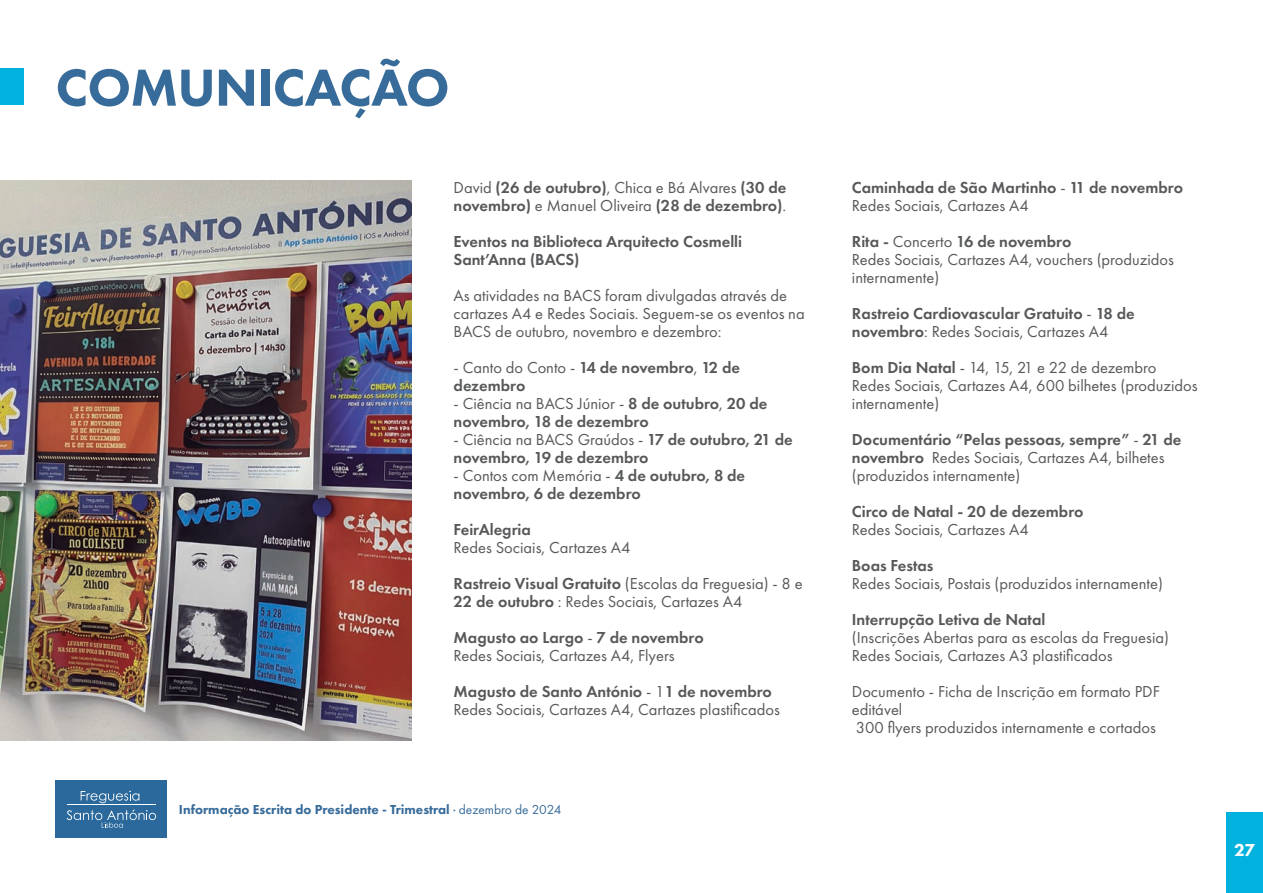
<style>
.page{position:relative;width:1263px;height:893px;background:#fff}
.page>*{position:absolute;margin:0;border:0;box-sizing:border-box;transform-origin:0 0}
.t1{font:800 54px "Futura PT";letter-spacing:-.015em;color:#376b9a}
.t2{font:800 18px "Futura PT";color:#fff}
.t3{font:16.5px/18px "Futura PT";color:#57585a}
.t4{font:600 16.5px/18px "Futura PT";color:#57585a}
.t5{font:800 13.5px "Futura PT";color:#376b9a}
.s1{font-weight:400}
.s2{font-weight:600}
</style>
<div class="page">
<img style="left:0;top:181px;width:411px;height:560px">
<div style="left:0;top:69px;width:24px;height:36px;background:#00b2dd"></div>
<div style="left:1227px;top:812px;width:36px;height:81px;background:#00b2dd"></div>
<div style="left:55px;top:781px;width:112px;height:57px;background:#2b699d"></div>
<svg style="left:81px;top:791px;width:58px;height:12px"></svg>
<svg style="left:67px;top:810px;width:89px;height:18px"></svg>
<hr style="left:67px;top:805px;width:89px;height:1px;background:#fff">
<h1 class="t1" style="left:56px;top:54px;width:396px">COMUNICAÇÃO</h1>
<p class="t4" style="left:454px;top:179px;width:334px"><span class="s1">David</span> (26 de outubro)<span class="s1">, Chica e Bá Alvares</span> (30 de novembro) <span class="s1">e Manuel Oliveira</span> (28 de dezembro)<span class="s1">.</span></p>
<p class="t4" style="left:454px;top:233px;width:290px">Eventos na Biblioteca Arquitecto Cosmelli<br>Sant’Anna (BACS)</p>
<p class="t3" style="left:454px;top:287px;width:353px">As atividades na BACS foram divulgadas através de cartazes A4 e Redes Sociais. Seguem-se os eventos na<br>BACS de outubro, novembro e dezembro:</p>
<p class="t4" style="left:454px;top:359px;width:288px"><span class="s1">- Canto do Conto -</span> 14 de novembro<span class="s1">,</span> 12 de dezembro</p>
<p class="t4" style="left:454px;top:395px;width:315px"><span class="s1">- Ciência na BACS Júnior -</span> 8 de outubro<span class="s1">,</span> 20 de novembro, 18 de dezembro</p>
<p class="t4" style="left:454px;top:431px;width:341px"><span class="s1">- Ciência na BACS Graúdos -</span> 17 de outubro, 21 de novembro, 19 de dezembro</p>
<p class="t4" style="left:454px;top:467px;width:293px"><span class="s1">- Contos com Memória -</span> 4 de outubro, 8 de novembro, 6 de dezembro</p>
<p class="t4" style="left:454px;top:521px;width:79px">FeirAlegria</p>
<p class="t3" style="left:454px;top:530px;width:351px;line-height:36px">Redes Sociais, Cartazes A4<br><span class="s2">Rastreio Visual Gratuito</span> (Escolas da Freguesia) - 8 e</p>
<p class="t4" style="left:454px;top:584px;width:290px;line-height:36px">22 de outubro <span class="s1">: Redes Sociais, Cartazes A4<br></span>Magusto ao Largo <span class="s1">-</span> 7 de novembro</p>
<p class="t3" style="left:454px;top:638px;width:320px;line-height:36px">Redes Sociais, Cartazes A4, Flyers<br><span class="s2">Magusto de Santo António</span> - 1<span class="s2">1 de novembro</span></p>
<p class="t3" style="left:454px;top:701px;width:328px">Redes Sociais, Cartazes A4, Cartazes plastificados</p>
<p class="t5" style="left:179px;top:801px;width:384px">Informação Escrita do Presidente - Trimestral <span class="s1">· dezembro de 2024</span></p>
<p class="t4" style="left:852px;top:179px;width:333px">Caminhada de São Martinho <span class="s1">-</span> 11 de novembro<br><span class="s1">Redes Sociais, Cartazes A4</span></p>
<p class="t3" style="left:852px;top:233px;width:324px"><span class="s2">Rita -</span> Concerto <span class="s2">16 de novembro<br></span>Redes Sociais, Cartazes A4, vouchers (produzidos internamente)</p>
<p class="t4" style="left:852px;top:305px;width:284px">Rastreio Cardiovascular Gratuito <span class="s1">-</span> 18 de novembro<span class="s1">: Redes Sociais, Cartazes A4</span></p>
<p class="t3" style="left:852px;top:359px;width:347px"><span class="s2">Bom Dia Natal</span> - 14, 15, 21 e 22 de dezembro<br>Redes Sociais, Cartazes A4, 600 bilhetes (produzidos internamente)</p>
<p class="t3" style="left:852px;top:431px;width:331px"><span class="s2">Documentário “Pelas pessoas, sempre”</span> - <span class="s2">21 de novembro</span> Redes Sociais, Cartazes A4, bilhetes (produzidos internamente)</p>
<p class="t4" style="left:852px;top:503px;width:233px">Circo de Natal - 20 de dezembro</p>
<p class="t3" style="left:852px;top:521px;width:178px">Redes Sociais, Cartazes A4</p>
<p class="t4" style="left:852px;top:557px;width:83px">Boas Festas</p>
<p class="t3" style="left:852px;top:575px;width:313px">Redes Sociais, Postais (produzidos internamente)</p>
<p class="t4" style="left:852px;top:611px;width:195px">Interrupção Letiva de Natal</p>
<p class="t3" style="left:852px;top:629px;width:319px">(Inscrições Abertas para as escolas da Freguesia)<br>Redes Sociais, Cartazes A3 plastificados</p>
<p class="t3" style="left:852px;top:683px;width:309px">Documento - Ficha de Inscrição em formato PDF editável<br>300 flyers produzidos internamente e cortados</p>
<p class="t2" style="left:1234px;top:839px;width:23px">27</p>
</div>
